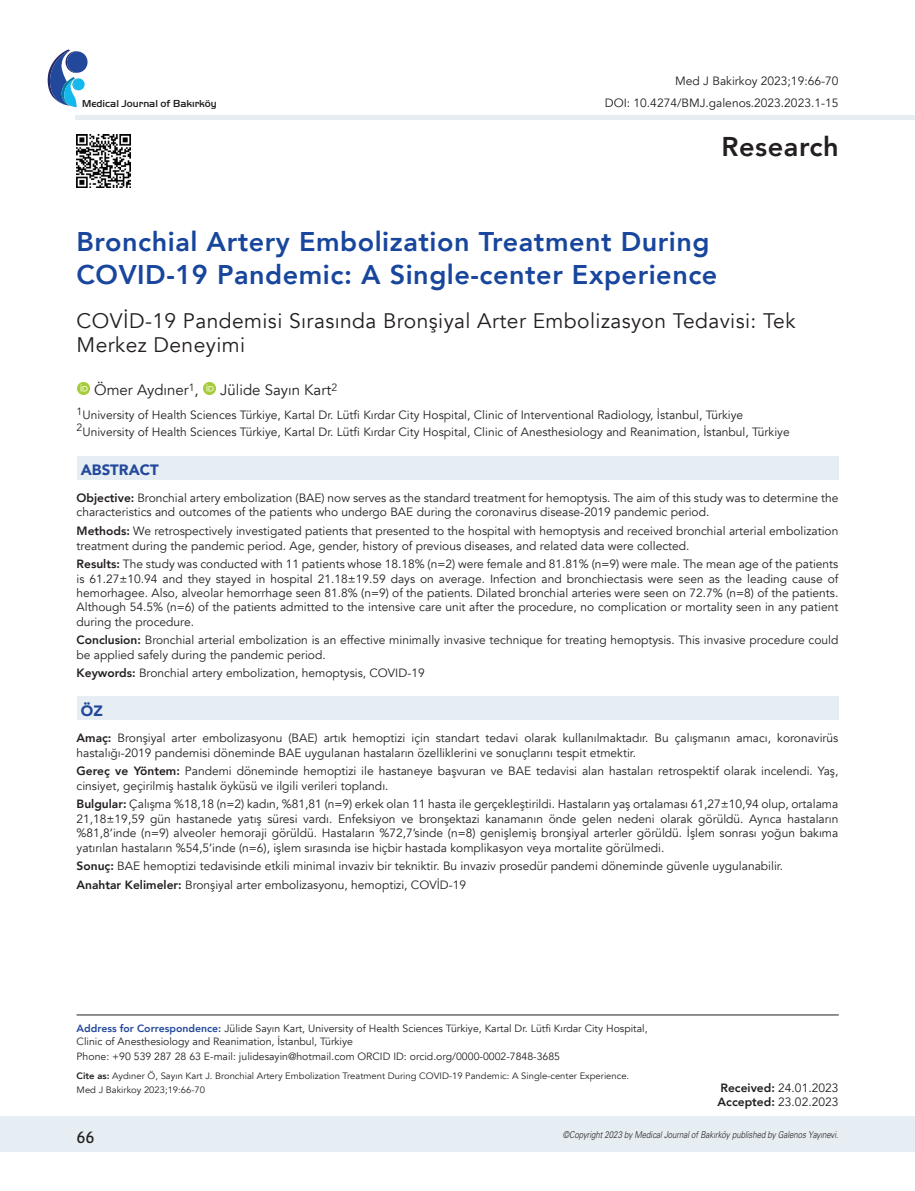
<style>
.page{position:relative;width:915px;height:1191px;background:#fff}
.page>*{position:absolute;margin:0;border:0;box-sizing:border-box;transform-origin:0 0}
.t1{font:800 27.15px "Avenir";letter-spacing:.02em;color:#231f20}
.t2{font:800 27px/32.4px "Avenir";letter-spacing:.02em;color:#18469d}
.t3{font:21px/24px "Avenir";letter-spacing:.02em;color:#231f20}
.t4{font:500 16.5px "Kohinoor Devanagari";color:#231f20}
.t5{font:15px "Avenir";color:#231f20}
.t6{font:900 15px "Avenir";color:#22489b}
.t7{font:12px/14.4px "Avenir";color:#231f20}
.t8{font:10.5px/12.8px "Avenir";color:#231f20}
.t9{font:500 10.5px "Handel Got D";color:#231f20}
.t10{font:9.45px "Univers Light Ita Tr";letter-spacing:-.005em;color:#231f20;scale:.83 1}
.t11{font:9.3px/13.5px "Avenir";color:#231f20}
.s1{font-weight:800}
.s2{font-weight:800;color:#22489b}
</style>
<div class="page">
<div style="left:0;top:1116px;width:914px;height:35px;background:#e6edf3"></div>
<hr style="left:75px;top:115px;width:839px;height:4px;background:#e6edf3">
<svg style="left:48px;top:49px;width:40px;height:58px"></svg>
<hr style="left:77px;top:1014px;width:761px;height:1px;background:#231f20">
<img style="left:77px;top:134px;width:53px;height:54px">
<svg style="left:77px;top:382px;width:13px;height:13px"></svg>
<svg style="left:80px;top:384px;width:8px;height:7px"></svg>
<svg style="left:203px;top:382px;width:13px;height:13px"></svg>
<svg style="left:206px;top:384px;width:7px;height:7px"></svg>
<div style="left:77px;top:456px;width:761px;height:23px;background:#e6edf3"></div>
<div style="left:77px;top:696px;width:761px;height:24px;background:#e6edf3"></div>
<p class="t9" style="left:82px;top:98px;width:136px">Medical Journal of Bakırköy</p>
<p class="t7" style="left:675px;top:74px;width:164px">Med J Bakirkoy 2023;19:66-70</p>
<p class="t7" style="left:604px;top:96px;width:235px">DOI: 10.4274/BMJ.galenos.2023.2023.1-15</p>
<h1 class="t1" style="left:721px;top:126px;width:119px">Research</h1>
<h2 class="t2" style="left:77px;top:226px;width:642px">Bronchial Artery Embolization Treatment During<br>COVID-19 Pandemic: A Single-center Experience</h2>
<h3 class="t3" style="left:77px;top:309px;width:720px">COVİD-19 Pandemisi Sırasında Bronşiyal Arter Embolizasyon Tedavisi: Tek<br>Merkez Deneyimi</h3>
<p class="t5" style="left:94px;top:381px;width:106px">Ömer Aydıner<sup>1</sup>,</p>
<p class="t5" style="left:220px;top:381px;width:118px">Jülide Sayın Kart<sup>2</sup></p>
<p class="t7" style="left:77px;top:407px;width:714px;line-height:16.5px"><sup>1</sup>University of Health Sciences Türkiye, Kartal Dr. Lütfi Kırdar City Hospital, Clinic of Interventional Radiology, İstanbul, Türkiye<br><sup>2</sup>University of Health Sciences Türkiye, Kartal Dr. Lütfi Kırdar City Hospital, Clinic of Anesthesiology and Reanimation, İstanbul, Türkiye</p>
<p class="t6" style="left:81px;top:457px;width:79px">ABSTRACT</p>
<p class="t7" style="left:77px;top:491px;width:763px"><span class="s1">Objective:</span> Bronchial artery embolization (BAE) now serves as the standard treatment for hemoptysis. The aim of this study was to determine the characteristics and outcomes of the patients who undergo BAE during the coronavirus disease-2019 pandemic period.</p>
<p class="t7" style="left:77px;top:524px;width:763px"><span class="s1">Methods:</span> We retrospectively investigated patients that presented to the hospital with hemoptysis and received bronchial arterial embolization treatment during the pandemic period. Age, gender, history of previous diseases, and related data were collected.</p>
<p class="t7" style="left:77px;top:557px;width:763px;text-align:justify"><span class="s1">Results:</span> The study was conducted with 11 patients whose 18.18% (n=2) were female and 81.81% (n=9) were male. The mean age of the patients is 61.27±10.94 and they stayed in hospital 21.18±19.59 days on average. Infection and bronchiectasis were seen as the leading cause of hemorhagee. Also, alveolar hemorrhage seen 81.8% (n=9) of the patients. Dilated bronchial arteries were seen on 72.7% (n=8) of the patients.<br>Although 54.5% (n=6) of the patients admitted to the intensive care unit after the procedure, no complication or mortality seen in any patient during the procedure.</p>
<p class="t7" style="left:77px;top:633px;width:763px"><span class="s1">Conclusion:</span> Bronchial arterial embolization is an effective minimally invasive technique for treating hemoptysis. This invasive procedure could be applied safely during the pandemic period.</p>
<p class="t7" style="left:77px;top:666px;width:349px"><span class="s1">Keywords:</span> Bronchial artery embolization, hemoptysis, COVID-19</p>
<p class="t6" style="left:81px;top:697px;width:23px">ÖZ</p>
<p class="t7" style="left:77px;top:731px;width:763px"><span class="s1">Amaç:</span> Bronşiyal arter embolizasyonu (BAE) artık hemoptizi için standart tedavi olarak kullanılmaktadır. Bu çalışmanın amacı, koronavirüs hastalığı-2019 pandemisi döneminde BAE uygulanan hastaların özelliklerini ve sonuçlarını tespit etmektir.</p>
<p class="t7" style="left:77px;top:764px;width:763px"><span class="s1">Gereç ve Yöntem:</span> Pandemi döneminde hemoptizi ile hastaneye başvuran ve BAE tedavisi alan hastaları retrospektif olarak incelendi. Yaş, cinsiyet, geçirilmiş hastalık öyküsü ve ilgili verileri toplandı.</p>
<p class="t7" style="left:77px;top:797px;width:763px;text-align:justify"><span class="s1">Bulgular:</span> Çalışma %18,18 (n=2) kadın, %81,81 (n=9) erkek olan 11 hasta ile gerçekleştirildi. Hastaların yaş ortalaması 61,27±10,94 olup, ortalama 21,18±19,59 gün hastanede yatış süresi vardı. Enfeksiyon ve bronşektazi kanamanın önde gelen nedeni olarak görüldü. Ayrıca hastaların %81,8’inde (n=9) alveoler hemoraji görüldü. Hastaların %72,7’sinde (n=8) genişlemiş bronşiyal arterler görüldü. İşlem sonrası yoğun bakıma yatırılan hastaların %54,5’inde (n=6), işlem sırasında ise hiçbir hastada komplikasyon veya mortalite görülmedi.</p>
<p class="t7" style="left:77px;top:857px;width:707px;line-height:18.6px"><span class="s1">Sonuç:</span> BAE hemoptizi tedavisinde etkili minimal invaziv bir tekniktir. Bu invaziv prosedür pandemi döneminde güvenle uygulanabilir.<br><span class="s1">Anahtar Kelimeler:</span> Bronşiyal arter embolizasyonu, hemoptizi, COVİD-19</p>
<p class="t8" style="left:77px;top:1022px;width:572px"><span class="s2">Address for Correspondence:</span> Jülide Sayın Kart, University of Health Sciences Türkiye, Kartal Dr. Lütfi Kırdar City Hospital,<br>Clinic of Anesthesiology and Reanimation, İstanbul, Türkiye</p>
<p class="t8" style="left:77px;top:1050px;width:485px">Phone: +90 539 287 28 63 E-mail: julidesayin@hotmail.com ORCID ID: orcid.org/0000-0002-7848-3685</p>
<p class="t11" style="left:77px;top:1069px;width:554px"><span class="s1">Cite as:</span> Aydıner Ö, Sayın Kart J. Bronchial Artery Embolization Treatment During COVID-19 Pandemic: A Single-center Experience.<br>Med J Bakirkoy 2023;19:66-70</p>
<p class="t7" style="left:717px;top:1080px;width:122px"><span class="s1">Received:</span> 24.01.2023<br><span class="s1">Accepted:</span> 23.02.2023</p>
<h3 class="t4" style="left:77px;top:1127px;width:20px">66</h3>
<p class="t10" style="left:562px;top:1128px;width:333px">©Copyright 2023 by Medical Journal of Bakırköy published by Galenos Yayınevi.</p>
</div>
